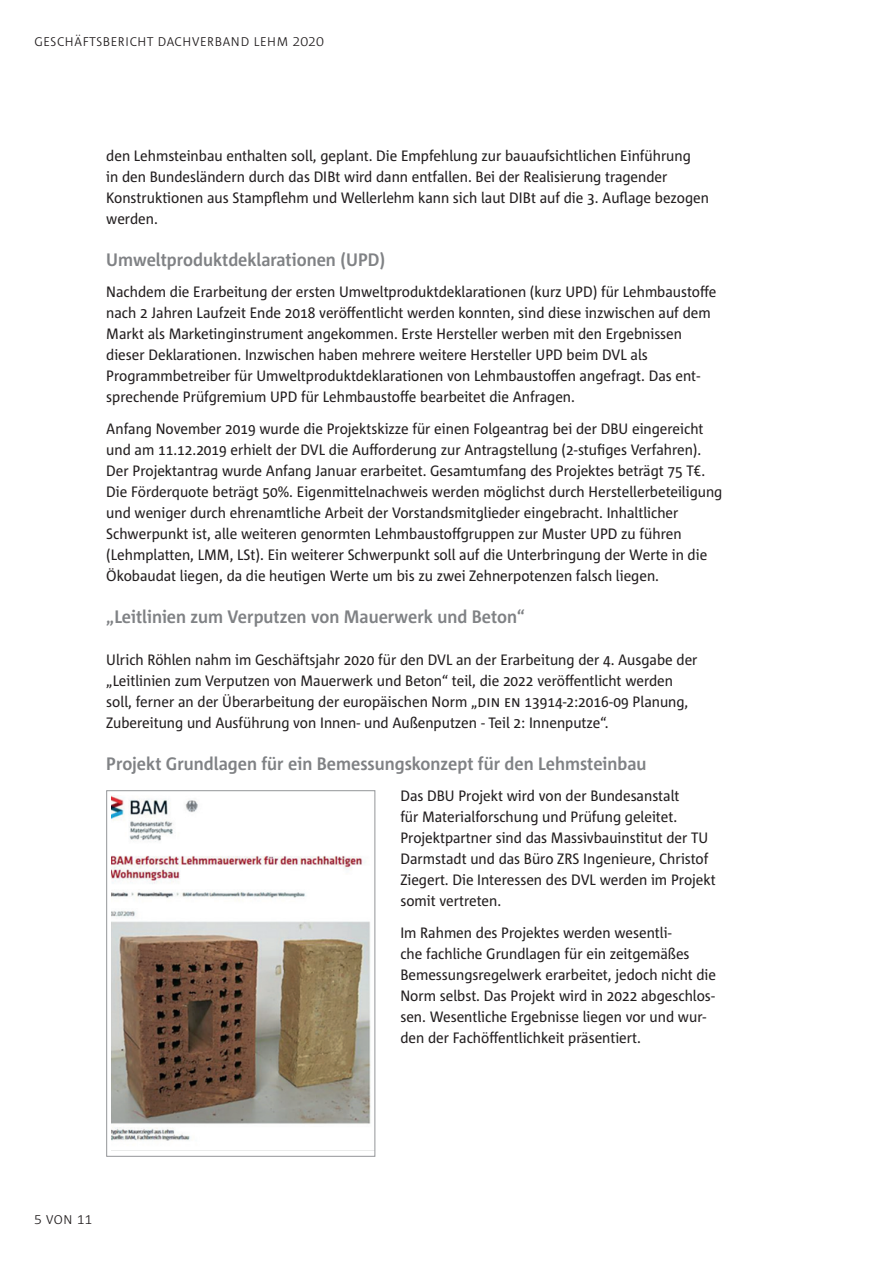
<style>
.page{position:relative;width:893px;height:1263px;background:#fff}
.page>*{position:absolute;margin:0;border:0;box-sizing:border-box;transform-origin:0 0}
.t1{font:700 18px "Corpid C1 s S Cd";color:#808285}
.t2{font:15px/21px "Corpid C1 s S Cd";color:#231f20}
.t3{font:300 15px "Corpid C1 s S Cd";color:#231f20;scale:1.05 1}
</style>
<div class="page">
<img style="left:111px;top:796px;width:260px;height:345px">
<div style="left:106px;top:790px;width:269px;height:367px;border:1px solid #939598"></div>
<p class="t3" style="left:34px;top:31px;width:278px">GESCHÄFTSBERICHT DACHVERBAND LEHM 2020</p>
<p class="t2" style="left:106px;top:144px;width:604px">den Lehmsteinbau enthalten soll, geplant. Die Empfehlung zur bauaufsichtlichen Einführung<br>in den Bundesländern durch das DIBt wird dann entfallen. Bei der Realisierung tragender Konstruktionen aus Stampflehm und Wellerlehm kann sich laut DIBt auf die 3. Auflage bezogen werden.</p>
<p class="t1" style="left:106px;top:248px;width:280px">Umweltproduktdeklarationen (UPD)</p>
<p class="t2" style="left:106px;top:281px;width:612px">Nachdem die Erarbeitung der ersten Umweltproduktdeklarationen (kurz UPD) für Lehmbaustoffe nach 2 Jahren Laufzeit Ende 2018 veröffentlicht werden konnten, sind diese inzwischen auf dem Markt als Marketinginstrument angekommen. Erste Hersteller werben mit den Ergebnissen dieser Deklarationen. Inzwischen haben mehrere weitere Hersteller UPD beim DVL als Programmbetreiber für Umweltproduktdeklarationen von Lehmbaustoffen angefragt. Das ent&shy;sprechende Prüfgremium UPD für Lehmbaustoffe bearbeitet die Anfragen.</p>
<p class="t2" style="left:106px;top:417px;width:618px">Anfang November 2019 wurde die Projektskizze für einen Folgeantrag bei der DBU eingereicht und am 11.12.2019 erhielt der DVL die Aufforderung zur Antragstellung (2-stufiges Verfahren).<br>Der Projektantrag wurde Anfang Januar erarbeitet. Gesamtumfang des Projektes beträgt 75 T€.<br>Die Förderquote beträgt 50%. Eigenmittelnachweis werden möglichst durch Herstellerbeteiligung und weniger durch ehrenamtliche Arbeit der Vorstandsmitglieder eingebracht. Inhaltlicher Schwerpunkt ist, alle weiteren genormten Lehmbaustoffgruppen zur Muster UPD zu führen (Lehmplatten, LMM, LSt). Ein weiterer Schwerpunkt soll auf die Unterbringung der Werte in die Ökobaudat liegen, da die heutigen Werte um bis zu zwei Zehnerpotenzen falsch liegen.</p>
<p class="t1" style="left:106px;top:605px;width:420px">„Leitlinien zum Verputzen von Mauerwerk und Beton“</p>
<p class="t2" style="left:106px;top:648px;width:593px">Ulrich Röhlen nahm im Geschäftsjahr 2020 für den DVL an der Erarbeitung der 4. Ausgabe der „Leitlinien zum Verputzen von Mauerwerk und Beton“ teil, die 2022 veröffentlicht werden soll, ferner an der Überarbeitung der europäischen Norm „DIN EN 13914-2:2016-09 Planung, Zubereitung und Ausführung von Innen- und Außenputzen - Teil 2: Innenputze“.</p>
<p class="t1" style="left:106px;top:752px;width:542px">Projekt Grundlagen für ein Bemessungskonzept für den Lehmsteinbau</p>
<p class="t2" style="left:400px;top:785px;width:317px">Das DBU Projekt wird von der Bundesanstalt<br>für Materialforschung und Prüfung geleitet.<br>Projektpartner sind das Massivbauinstitut der TU Darmstadt und das Büro ZRS Ingenieure, Christof Ziegert. Die Interessen des DVL werden im Projekt somit vertreten.</p>
<p class="t2" style="left:400px;top:921px;width:317px">Im Rahmen des Projektes werden wesentli-<br>che fachliche Grundlagen für ein zeitgemäßes Bemessungsregelwerk erarbeitet, jedoch nicht die Norm selbst. Das Projekt wird in 2022 abgeschlos&shy;sen. Wesentliche Ergebnisse liegen vor und wur&shy;den der Fachöffentlichkeit präsentiert.</p>
<p class="t3" style="left:34px;top:1209px;width:57px">5 VON 11</p>
</div>
